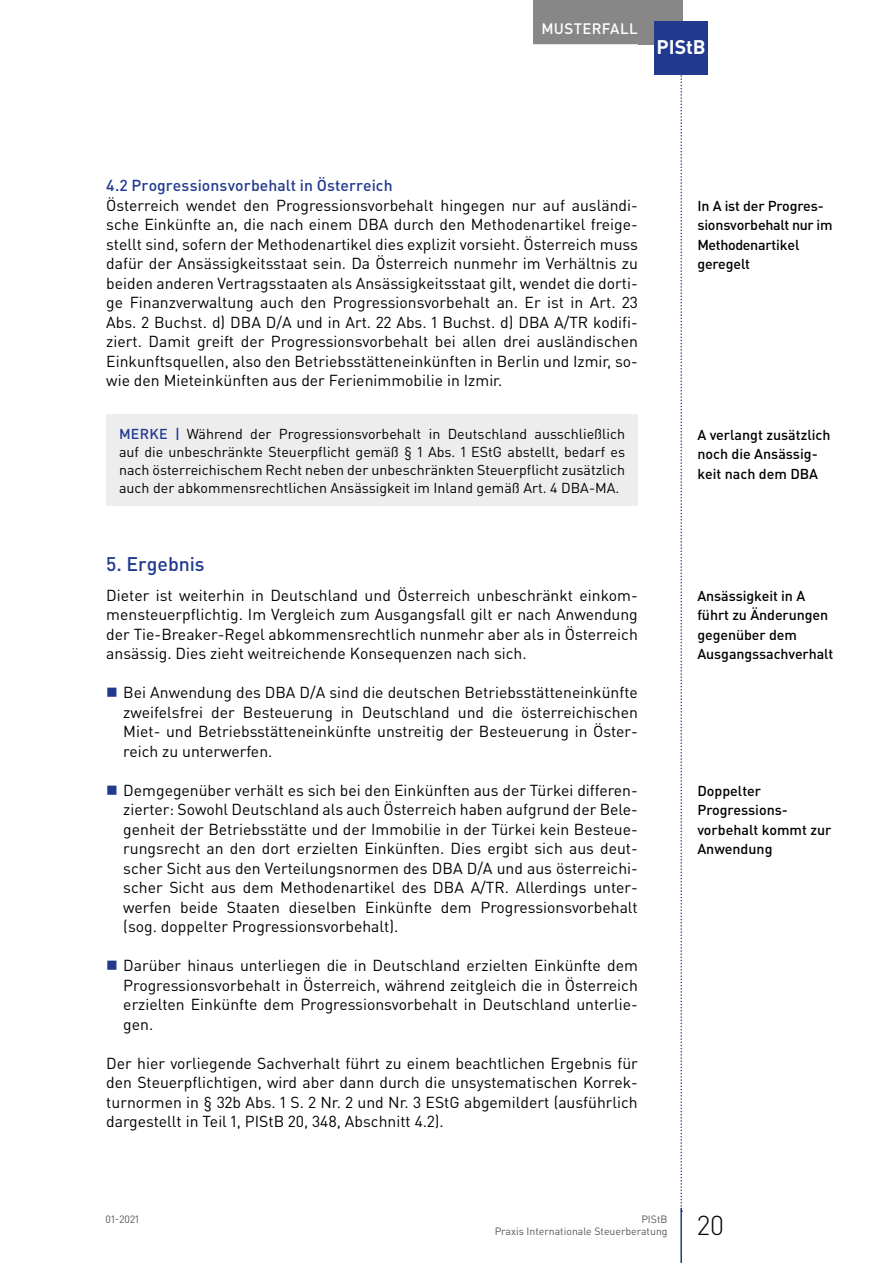
<style>
.page{position:relative;width:893px;height:1263px;background:#fff}
.page>*{position:absolute;margin:0;border:0;box-sizing:border-box;transform-origin:0 0}
.t1{font:300 27px "DIN Pro";color:#000}
.t2{font:500 19.5px "DIN Pro";color:#213a8f}
.t3{font:700 19.5px "DIN Pro";color:#fff}
.t4{font:15.75px/19.5px "DIN Pro";color:#000;text-align:justify}
.t5{font:500 15.75px "DIN Pro";letter-spacing:.005em;color:#213a8f}
.t6{font:500 15px "DIN Pro";letter-spacing:.02em;color:#fff}
.t7{font:14.25px/18px "DIN Pro";color:#000;text-align:justify}
.t8{font:500 14.25px/19.5px "DIN Pro";letter-spacing:-.005em;color:#000}
.t9{font:10.5px/12.8px "DIN Pro";color:#575756;text-align:right}
.s1{font-weight:500;color:#213a8f}
</style>
<div class="page">
<svg style="left:680px;top:74px;width:2px;height:1134px"></svg>
<div style="left:638px;top:0;width:44px;height:44px;background:#878787"></div>
<hr style="left:680px;top:1208px;width:2px;height:55px;background:#213a8f">
<div style="left:533px;top:0;width:113px;height:44px;background:#878787"></div>
<div style="left:655px;top:21px;width:53px;height:53px;background:#213a8f"></div>
<div style="left:106px;top:414px;width:532px;height:92px;background:#ededed"></div>
<p class="t6" style="left:541px;top:18px;width:98px">Musterfall</p>
<p class="t3" style="left:657px;top:33px;width:51px">PIStB</p>
<p class="t5" style="left:106px;top:175px;width:288px">4.2 Progressionsvorbehalt in Österreich</p>
<p class="t4" style="left:106px;top:195px;width:533px">Österreich wendet den Progressionsvorbehalt hingegen nur auf ausländi&shy;sche Einkünfte an, die nach einem DBA durch den Methodenartikel freige&shy;stellt sind, sofern der Methodenartikel dies explizit vorsieht. Österreich muss dafür der Ansässigkeitsstaat sein. Da Österreich nunmehr im Verhältnis zu beiden anderen Vertragsstaaten als Ansässigkeitsstaat gilt, wendet die dorti&shy;ge Finanzverwaltung auch den Progressionsvorbehalt an. Er ist in Art. 23<br>Abs. 2 Buchst. d) DBA D/A und in Art. 22 Abs. 1 Buchst. d) DBA A/TR kodifi&shy;ziert. Damit greift der Progressionsvorbehalt bei allen drei ausländischen Einkunftsquellen, also den Betriebsstätteneinkünften in Berlin und Izmir, so&shy;wie den Mieteinkünften aus der Ferienimmobilie in Izmir.</p>
<p class="t7" style="left:119px;top:424px;width:508px"><span class="s1">MERKE |</span> Während der Progressionsvorbehalt in Deutschland ausschließlich auf die unbeschränkte Steuerpflicht gemäß § 1 Abs. 1 EStG abstellt, bedarf es nach österreichischem Recht neben der unbeschränkten Steuerpflicht zusätzlich auch der abkommensrechtlichen Ansässigkeit im Inland gemäß Art. 4 DBA-MA.</p>
<p class="t2" style="left:106px;top:551px;width:100px">5. Ergebnis</p>
<p class="t4" style="left:106px;top:585px;width:533px">Dieter ist weiterhin in Deutschland und Österreich unbeschränkt einkom&shy;mensteuerpflichtig. Im Vergleich zum Ausgangsfall gilt er nach Anwendung der Tie-Breaker-Regel abkommensrechtlich nunmehr aber als in Österreich ansässig. Dies zieht weitreichende Konsequenzen nach sich.</p>
<p class="t4" style="left:123px;top:682px;width:516px">Bei Anwendung des DBA D/A sind die deutschen Betriebsstätteneinkünfte zweifelsfrei der Besteuerung in Deutschland und die österreichischen Miet- und Betriebsstätteneinkünfte unstreitig der Besteuerung in Öster&shy;reich zu unterwerfen.</p>
<p class="t4" style="left:123px;top:780px;width:516px;text-align:left">Demgegenüber verhält es sich bei den Einkünften aus der Türkei differen&shy;zierter: Sowohl Deutschland als auch Österreich haben aufgrund der Bele&shy;genheit der Betriebsstätte und der Immobilie in der Türkei kein Besteue&shy;rungsrecht an den dort erzielten Einkünften. Dies ergibt sich aus deut&shy;scher Sicht aus den Verteilungsnormen des DBA D/A und aus österreichi&shy;scher Sicht aus dem Methodenartikel des DBA A/TR. Allerdings unter&shy;werfen beide Staaten dieselben Einkünfte dem Progressionsvorbehalt (sog. doppelter Progressionsvorbehalt).</p>
<p class="t4" style="left:123px;top:955px;width:516px">Darüber hinaus unterliegen die in Deutschland erzielten Einkünfte dem Progressionsvorbehalt in Österreich, während zeitgleich die in Österreich erzielten Einkünfte dem Progressionsvorbehalt in Deutschland unterlie&shy;gen.</p>
<p class="t4" style="left:106px;top:1053px;width:533px">Der hier vorliegende Sachverhalt führt zu einem beachtlichen Ergebnis für den Steuerpflichtigen, wird aber dann durch die unsystematischen Korrek&shy;turnormen in § 32b Abs. 1 S. 2 Nr. 2 und Nr. 3 EStG abgemildert (ausführlich dargestellt in Teil 1, PIStB 20, 348, Abschnitt 4.2).</p>
<p class="t8" style="left:697px;top:195px;width:137px">In A ist der Progres&shy;sionsvorbehalt nur im<br>Methodenartikel geregelt</p>
<p class="t8" style="left:697px;top:424px;width:135px">A verlangt zusätzlich noch die Ansässig&shy;keit nach dem DBA</p>
<p class="t8" style="left:697px;top:585px;width:138px">Ansässigkeit in A führt zu Änderungen gegenüber dem<br>Ausgangssachverhalt</p>
<p class="t8" style="left:697px;top:780px;width:136px">Doppelter<br>Progressions&shy;vorbehalt kommt zur<br>Anwendung</p>
<p class="t9" style="left:106px;top:1212px;width:35px">01-2021</p>
<p class="t9" style="left:495px;top:1212px;width:174px">PIStB<br>Praxis Internationale Steuerberatung</p>
<h1 class="t1" style="left:697px;top:1207px;width:28px">20</h1>
</div>
